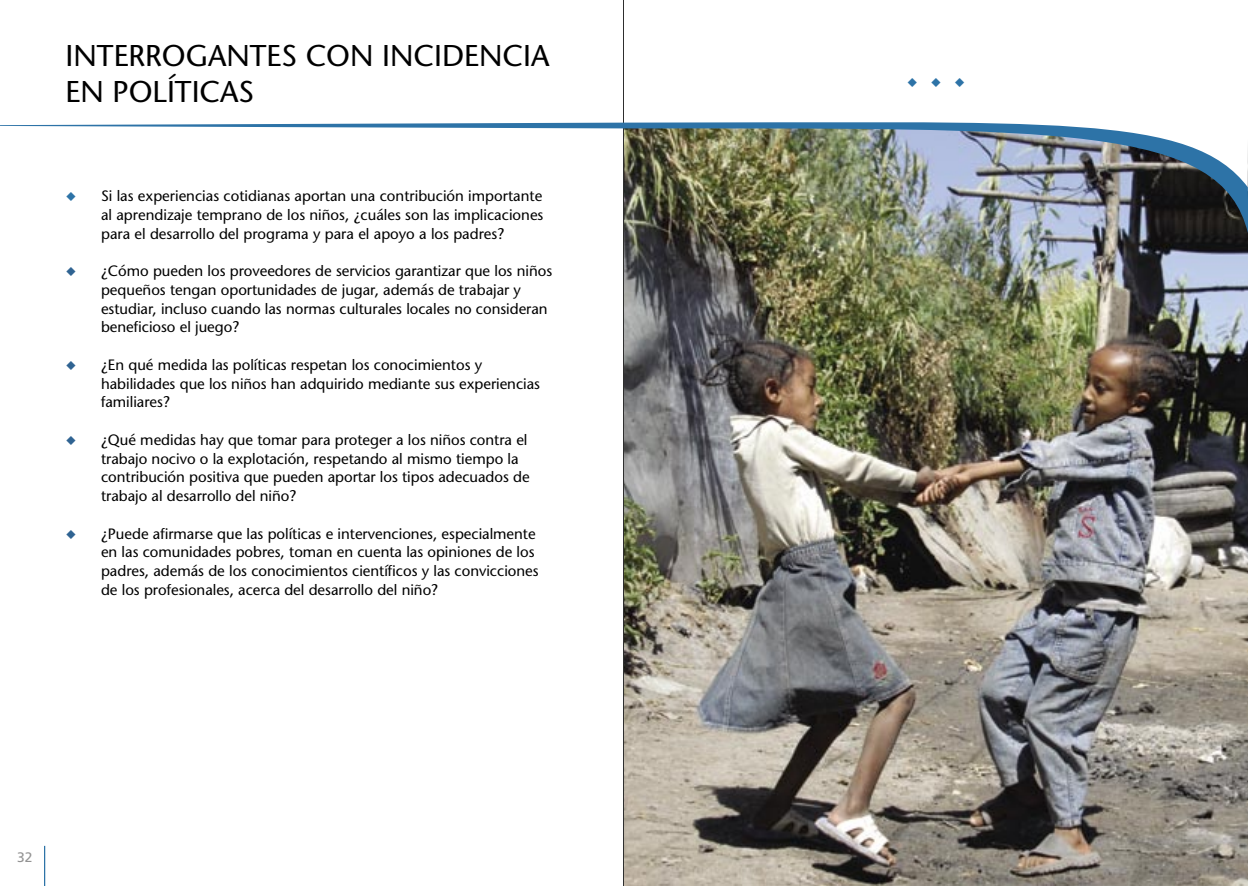
<style>
.page{position:relative;width:1248px;height:886px;background:#fff}
.page>*{position:absolute;margin:0;border:0;box-sizing:border-box;transform-origin:0 0}
.t1{font:30px/36px "Stone Sans";color:#000}
.t2{font:15px/18.8px "Stone Sans";color:#000}
.t3{font:13.75px "Frutiger";color:#939393}
</style>
<div class="page">
<hr style="left:623px;top:0;width:1px;height:886px;background:#000">
<hr style="left:44px;top:846px;width:1px;height:40px;background:#2d73a7">
<img style="left:624px;top:233px;width:623px;height:653px">
<img style="left:0;top:113px;width:1247px;height:120px">
<svg style="left:67px;top:192px;width:9px;height:9px"></svg>
<h1 class="t1" style="left:66px;top:37px;width:485px">INTERROGANTES CON INCIDENCIA<br>EN POLÍTICAS</h1>
<p class="t2" style="left:101px;top:187px;width:444px;text-align:justify">Si las experiencias cotidianas aportan una contribución importante al aprendizaje temprano de los niños, ¿cuáles son las implicaciones para el desarrollo del programa y para el apoyo a los padres?</p>
<p class="t2" style="left:101px;top:262px;width:452px">¿Cómo pueden los proveedores de servicios garantizar que los niños pequeños tengan oportunidades de jugar, además de trabajar y estudiar, incluso cuando las normas culturales locales no consideran beneficioso el juego?</p>
<p class="t2" style="left:101px;top:355px;width:440px">¿En qué medida las políticas respetan los conocimientos y habilidades que los niños han adquirido mediante sus experiencias familiares?</p>
<p class="t2" style="left:101px;top:430px;width:430px">¿Qué medidas hay que tomar para proteger a los niños contra el trabajo nocivo o la explotación, respetando al mismo tiempo la contribución positiva que pueden aportar los tipos adecuados de trabajo al desarrollo del niño?</p>
<p class="t2" style="left:101px;top:524px;width:439px">¿Puede afirmarse que las políticas e intervenciones, especialmente en las comunidades pobres, toman en cuenta las opiniones de los padres, además de los conocimientos científicos y las convicciones de los profesionales, acerca del desarrollo del niño?</p>
<p class="t3" style="left:17px;top:849px;width:17px">32</p>
</div>
